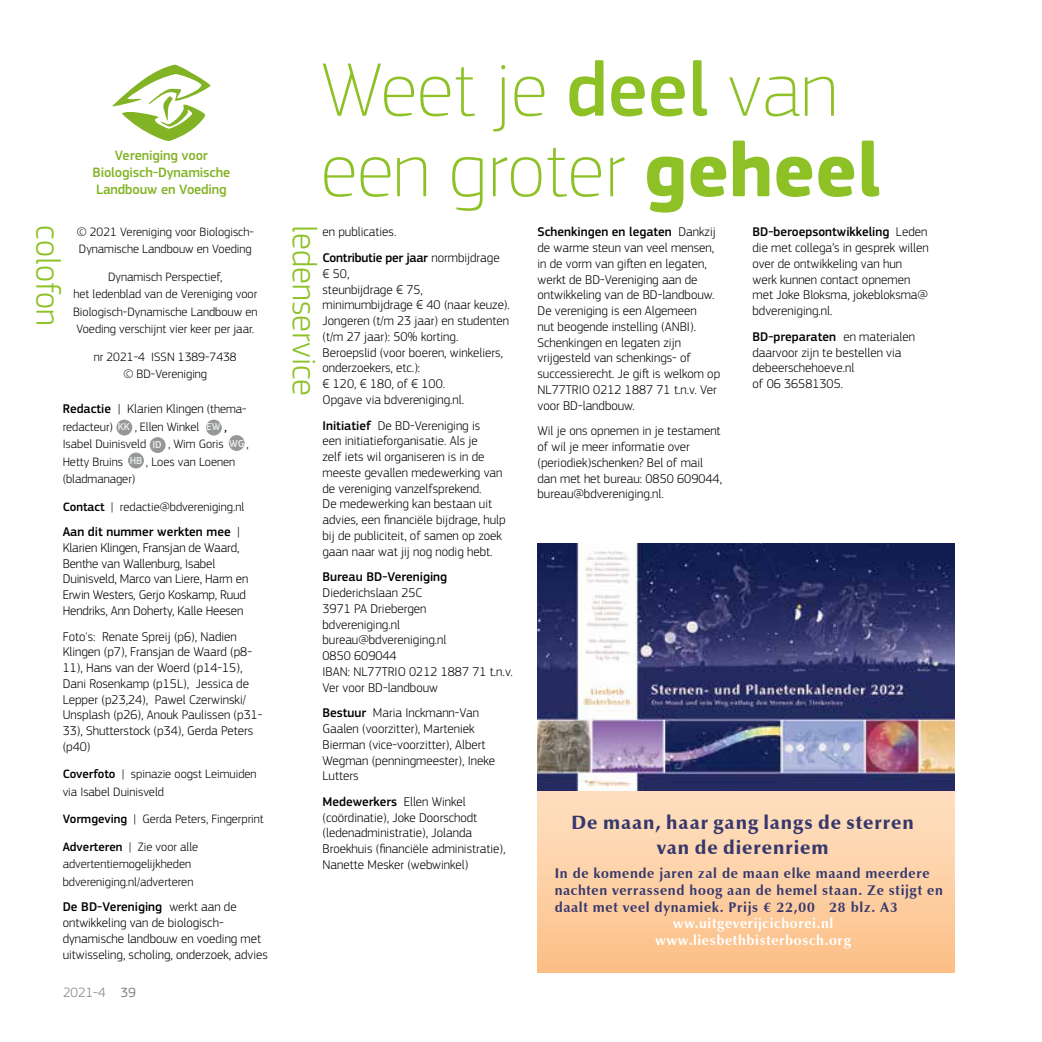
<style>
.page{position:relative;width:1042px;height:1042px;background:#fff}
.page>*{position:absolute;margin:0;border:0;box-sizing:border-box;transform-origin:0 0}
.t1{font:100 78.75px/80.5px "PF Square Sans Pro";color:#8dc126}
.t2{font:300 35px "PF Square Sans Pro";color:#8dc126}
.t3{font:900 19.25px/24.5px "Zapf Humanist 601 BT";letter-spacing:.05em;color:#36386d;text-align:center}
.t4{font:500 14.17px/17px "PF Square Sans Pro";letter-spacing:-.01em;color:#82b325;text-align:center}
.t5{font:700 14px/16.8px "Zapf Humanist 601 BT";letter-spacing:.045em;color:#36386d}
.t6{font:700 14px/16.8px "Zapf Humanist 601 BT";letter-spacing:.045em;color:#fff;text-align:center}
.t7{font:300 14px "PF Square Sans Pro";color:#818383}
.t8{font:300 13.12px/15.8px "PF Square Sans Pro";color:#000}
.t9{font:500 13.12px "PF Square Sans Pro";color:#000}
.t10{font:300 12.6px/17.5px "PF Square Sans Pro";color:#000}
.s1{font-weight:500}
.s2{font-weight:700}
.s3{font-size:12.6px}
.s4{font-weight:500;font-size:10.5px;color:#e9eaea}
.s5{font-weight:400;font-size:14.88px}
.s6{font-weight:400}
</style>
<div class="page">
<div style="left:116px;top:420px;width:16px;height:15px;background:#969798;border-radius:50%"></div>
<div style="left:206px;top:420px;width:16px;height:15px;background:#969798;border-radius:50%"></div>
<div style="left:150px;top:437px;width:16px;height:16px;background:#969798;border-radius:50%"></div>
<div style="left:229px;top:435px;width:16px;height:16px;background:#969798;border-radius:50%"></div>
<div style="left:128px;top:452px;width:16px;height:16px;background:#969798;border-radius:50%"></div>
<svg style="left:112px;top:64px;width:99px;height:77px"></svg>
<div style="left:538px;top:790px;width:416px;height:182px;background:linear-gradient(to bottom,#fee1c3,#fcc088)"></div>
<img style="left:538px;top:543px;width:416px;height:247px">
<p class="t4" style="left:93px;top:147px;width:139px">Vereniging voor<br>Biologisch-Dynamische<br>Landbouw en Voeding</p>
<h1 class="t1" style="left:321px;top:48px;width:561px">Weet je <span class="s1">deel</span> van een groter <span class="s2">geheel</span></h1>
<p class="t10" style="left:77px;top:223px;width:179px">© 2021 Vereniging voor Biologisch-<br>Dynamische Landbouw en Voeding</p>
<p class="t10" style="left:73px;top:268px;width:186px;text-align:center">Dynamisch Perspectief,<br>het ledenblad van de Vereniging voor Biologisch-Dynamische Landbouw en Voeding verschijnt vier keer per jaar.</p>
<p class="t10" style="left:94px;top:348px;width:144px;text-align:center">nr 2021-4 ISSN 1389-7438 © BD-Vereniging</p>
<p class="t8" style="left:63px;top:401px;width:185px"><span class="s1">Redactie</span> | Klarien Klingen <span class="s3">(thema-</span></p>
<p class="t10" style="left:63px;top:418px;width:188px">redacteur) <span class="s4">KK</span> , Ellen Winkel <span class="s4">EW</span> <span class="s5">,<br></span>Isabel Duinisveld <span class="s4">ID</span> , Wim Goris <span class="s4">WG</span> ,<br>Hetty Bruins <span class="s4">HB</span> , Loes van Loenen (bladmanager)</p>
<p class="t10" style="left:63px;top:497px;width:183px"><span class="s1">Contact</span> | redactie@bdvereniging.nl</p>
<p class="t8" style="left:63px;top:524px;width:187px"><span class="s1">Aan dit nummer werkten mee</span> | Klarien Klingen, Fransjan de Waard, Benthe van Wallenburg, Isabel Duinisveld, Marco van Liere, Harm en Erwin Westers, Gerjo Koskamp, Ruud Hendriks, Ann Doherty, Kalle Heesen</p>
<p class="t8" style="left:63px;top:628px;width:201px">Foto's: Renate Spreij (p6), Nadien<br>Klingen (p7), Fransjan de Waard (p8-<br>11), Hans van der Woerd (p14-15),<br>Dani Rosenkamp (p15L), Jessica de<br>Lepper (p23,24), Pawel Czerwinski/<br>Unsplash (p26), Anouk Paulissen (p31-<br>33), Shutterstock (p34), Gerda Peters (p40)</p>
<p class="t10" style="left:63px;top:765px;width:195px"><span class="s1">Coverfoto</span> | spinazie oogst Leimuiden via Isabel Duinisveld</p>
<p class="t10" style="left:63px;top:805px;width:203px;line-height:27.5px"><span class="s1">Vormgeving</span> | Gerda Peters, Fingerprint<br><span class="s1">Adverteren</span> | Zie voor alle</p>
<p class="t10" style="left:63px;top:855px;width:132px">advertentiemogelijkheden bdvereniging.nl/adverteren</p>
<p class="t8" style="left:63px;top:899px;width:207px"><span class="s1">De BD-Vereniging</span> werkt aan de ontwikkeling van de biologisch&shy;dynamische landbouw en voeding met uitwisseling, scholing, onderzoek, advies</p>
<h2 class="t2" style="left:68px;top:225px;width:102px;rotate:90deg">colofon</h2>
<h2 class="t2" style="left:325px;top:225px;width:172px;rotate:90deg">ledenservice</h2>
<p class="t8" style="left:322px;top:219px;width:179px;line-height:25.7px">en publicaties.<br><span class="s1">Contributie per jaar</span> normbijdrage</p>
<p class="t8" style="left:322px;top:266px;width:189px">€ 50,<br>steunbijdrage € 75, minimumbijdrage € 40 (naar keuze).<br>Jongeren (t/m 23 jaar) en studenten (t/m 27 jaar): 50% korting.<br>Beroepslid (voor boeren, winkeliers, onderzoekers, etc.):<br>€ 120, € 180, of € 100.<br>Opgave via bdvereniging.nl.</p>
<p class="t8" style="left:322px;top:417px;width:185px"><span class="s1">Initiatief</span> De BD-Vereniging is<br>een initiatieforganisatie. Als je<br>zelf iets wil organiseren is in de meeste gevallen medewerking van de vereniging vanzelfsprekend.<br>De medewerking kan bestaan uit advies, een financiële bijdrage, hulp bij de publiciteit, of samen op zoek gaan naar wat jij nog nodig hebt.</p>
<p class="t9" style="left:322px;top:569px;width:126px">Bureau BD-Vereniging</p>
<p class="t8" style="left:322px;top:585px;width:192px">Diederichslaan 25C<br>3971 PA Driebergen<br>bdvereniging.nl bureau@bdvereniging.nl<br>0850 609044<br>IBAN: NL77TRIO 0212 1887 71 t.n.v.<br>Ver voor BD-landbouw</p>
<p class="t8" style="left:322px;top:705px;width:174px"><span class="s1">Bestuur</span> Maria Inckmann-Van<br>Gaalen (voorzitter), Marteniek<br>Bierman (vice-voorzitter), Albert<br>Wegman (penningmeester), Ineke<br>Lutters</p>
<p class="t8" style="left:322px;top:793px;width:184px"><span class="s1">Medewerkers</span> Ellen Winkel (coördinatie), Joke Doorschodt (ledenadministratie), Jolanda<br>Broekhuis (financiële administratie),<br>Nanette Mesker (webwinkel)</p>
<p class="t7" style="left:63px;top:984px;width:74px">2021-4 <span class="s6">39</span></p>
<p class="t8" style="left:537px;top:224px;width:184px"><span class="s1">Schenkingen en legaten</span> Dankzij de warme steun van veel mensen, in de vorm van giften en legaten, werkt de BD-Vereniging aan de ontwikkeling van de BD-landbouw.<br>De vereniging is een Algemeen<br>nut beogende instelling (ANBI).<br>Schenkingen en legaten zijn vrijgesteld van schenkings- of successierecht. Je gift is welkom op<br>NL77TRIO 0212 1887 71 t.n.v. Ver voor BD-landbouw.</p>
<p class="t8" style="left:537px;top:423px;width:186px">Wil je ons opnemen in je testament of wil je meer informatie over (periodiek)schenken? Bel of mail dan met het bureau: 0850 609044, bureau@bdvereniging.nl.</p>
<p class="t8" style="left:752px;top:224px;width:178px"><span class="s1">BD-beroepsontwikkeling</span> Leden die met collega’s in gesprek willen over de ontwikkeling van hun werk kunnen contact opnemen met Joke Bloksma, jokebloksma@ bdvereniging.nl.</p>
<p class="t8" style="left:752px;top:329px;width:164px"><span class="s1">BD-preparaten</span> en materialen daarvoor zijn te bestellen via debeerschehoeve.nl<br>of 06 36581305.</p>
<h3 class="t3" style="left:571px;top:810px;width:344px">De maan, haar gang langs de sterren van de dierenriem</h3>
<p class="t5" style="left:555px;top:865px;width:390px">In de komende jaren zal de maan elke maand meerdere nachten verrassend hoog aan de hemel staan. Ze stijgt en daalt met veel dynamiek. Prijs € 22,00 28 blz. A3</p>
<p class="t6" style="left:655px;top:915px;width:197px">ww.uitgeverijcichorei.nl www.liesbethbisterbosch.org</p>
</div>
